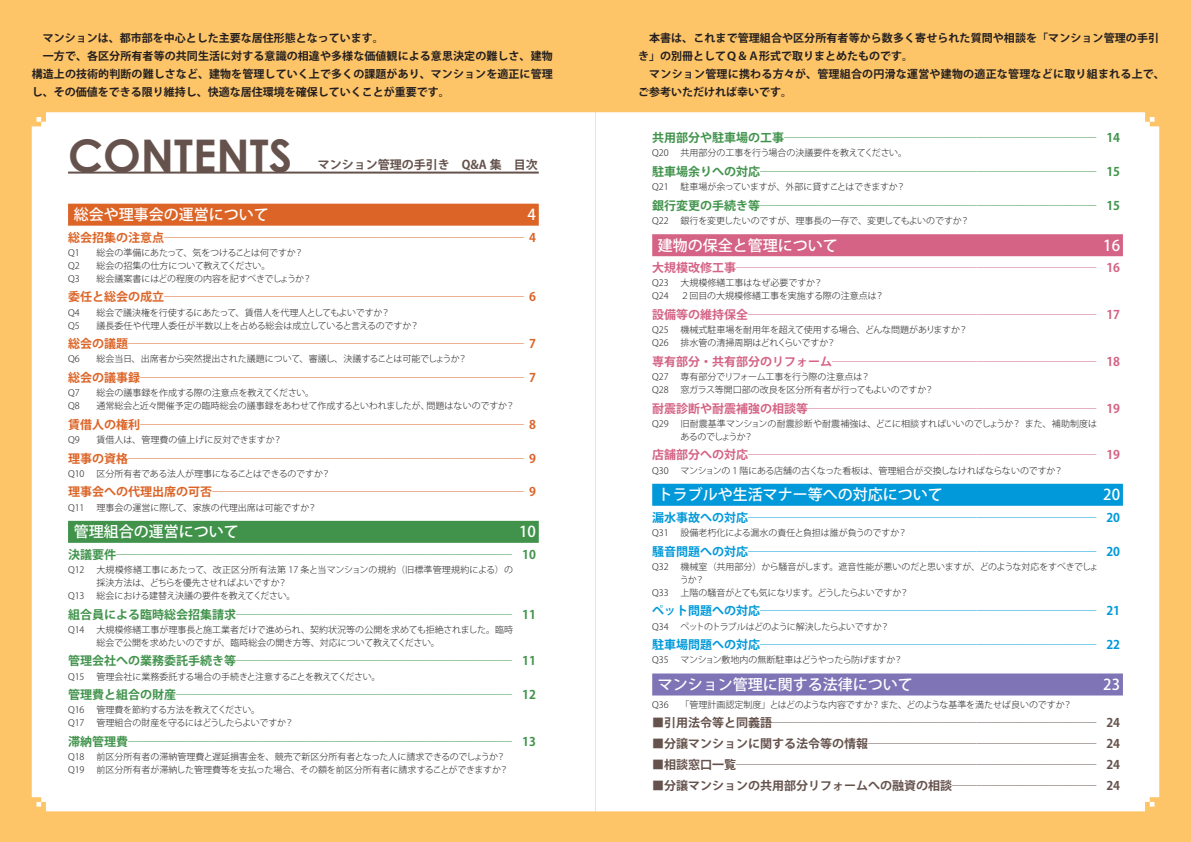
<style>
.page{position:relative;width:1191px;height:842px;background:#fff}
.page>*{position:absolute;margin:0;border:0;box-sizing:border-box;transform-origin:0 0}
.目次タイトル{font:700 45px "Century Gothic";color:#65524c}
.目次1-1{font:500 15px "Koz Go Pr 6 N";color:#fff}
.t1{font:700 12px "Koz Go Pr 6 N";color:#41934c}
.t2{font:700 12px "Koz Go Pr 6 N";color:#dc6427}
.t3{font:700 12px "Koz Go Pr 6 N";color:#d46385}
.t4{font:700 12px "Koz Go Pr 6 N";color:#65524c}
.t5{font:700 12px "Koz Go Pr 6 N";color:#0199d9}
._4解説{font:700 11px/18px "Koz Go Pr 6 N";letter-spacing:.01em;color:#231f20}
.t6{font:300 9px/13px "Koz Go Pr 6 N";color:#231f20}
.t7{font:300 9px/13px "Koz Go Pr 6 N";letter-spacing:-.02em;color:#231f20}
.t8{font:300 9px "Koz Go Pr 6 N";letter-spacing:-.05em;color:#231f20}
.t9{font:300 9px "Koz Go Pr 6 N";letter-spacing:-.025em;color:#231f20}
.t10{font:300 9px "Koz Go Pr 6 N";letter-spacing:-.04em;color:#231f20}
.t11{font:300 9px "Koz Go Pr 6 N";letter-spacing:-.07em;color:#231f20}
</style>
<div class="page">
<div style="left:0;top:0;width:595px;height:842px;background:#fec468"></div>
<div style="left:32px;top:112px;width:563px;height:699px;background:#fff"></div>
<div style="left:595px;top:0;width:596px;height:842px;background:#fec468"></div>
<div style="left:595px;top:112px;width:564px;height:699px;background:#fff"></div>
<hr style="left:68px;top:172px;width:471px;height:2px;background:#65524c">
<div style="left:68px;top:204px;width:471px;height:22px;background:#dc6427"></div>
<div style="left:68px;top:521px;width:471px;height:22px;background:#41934c"></div>
<div style="left:652px;top:234px;width:471px;height:22px;background:#d46385"></div>
<div style="left:652px;top:484px;width:471px;height:22px;background:#0199d9"></div>
<div style="left:652px;top:673px;width:471px;height:22px;background:#7f74b5"></div>
<p class="_4解説" style="left:32px;top:29px;width:353px">　マンションは、都市部を中心とした主要な居住形態となっています。</p>
<p class="_4解説" style="left:32px;top:47px;width:522px;text-align:justify">　一方で、各区分所有者等の共同生活に対する意識の相違や多様な価値観による意思決定の難しさ、建物構造上の技術的判断の難しさなど、建物を管理していく上で多くの課題があり、マンションを適正に管理し、その価値をできる限り維持し、快適な居住環境を確保していくことが重要です。</p>
<p class="目次タイトル" style="left:68px;top:127px;width:226px">CONTENTS</p>
<p class="t4" style="left:318px;top:157px;width:221px">マンション管理の手引き　Q&amp;A 集　目次</p>
<p class="目次1-1" style="left:74px;top:206px;width:197px">総会や理事会の運営について</p>
<p class="目次1-1" style="left:527px;top:206px;width:10px">4</p>
<p class="t2" style="left:68px;top:230px;width:469px">総会招集の注意点────────────────────────────── 4</p>
<p class="t6" style="left:68px;top:246px;width:13px">Q1</p>
<p class="t6" style="left:96px;top:246px;width:208px">総会の準備にあたって、気をつけることは何ですか？</p>
<p class="t6" style="left:68px;top:259px;width:13px">Q2</p>
<p class="t6" style="left:96px;top:259px;width:175px">総会の招集の仕方について教えてください。</p>
<p class="t6" style="left:68px;top:272px;width:13px">Q3</p>
<p class="t6" style="left:96px;top:272px;width:217px">総会議案書にはどの程度の内容を記すべきでしょうか？</p>
<p class="t2" style="left:68px;top:290px;width:469px">委任と総会の成立────────────────────────────── 6</p>
<p class="t6" style="left:68px;top:306px;width:13px">Q4</p>
<p class="t7" style="left:96px;top:306px;width:295px">総会で議決権を行使するにあたって、賃借人を代理人としてもよいですか？</p>
<p class="t6" style="left:68px;top:319px;width:13px">Q5</p>
<p class="t6" style="left:96px;top:319px;width:324px">議長委任や代理人委任が半数以上を占める総会は成立していると言えるのですか？</p>
<p class="t2" style="left:68px;top:337px;width:469px">総会の議題───────────────────────────────── 7</p>
<p class="t6" style="left:68px;top:353px;width:13px">Q6</p>
<p class="t6" style="left:96px;top:353px;width:372px">総会当日、出席者から突然提出された議題について、審議し、決議することは可能でしょうか？</p>
<p class="t2" style="left:68px;top:371px;width:469px">総会の議事録──────────────────────────────── 7</p>
<p class="t6" style="left:68px;top:387px;width:13px">Q7</p>
<p class="t7" style="left:96px;top:387px;width:219px">総会の議事録を作成する際の注意点を教えてください。</p>
<p class="t6" style="left:68px;top:400px;width:13px">Q8</p>
<p class="t6" style="left:96px;top:400px;width:420px">通常総会と近々開催予定の臨時総会の議事録をあわせて作成するといわれましたが、問題はないのですか？</p>
<p class="t2" style="left:68px;top:418px;width:469px">賃借人の権利──────────────────────────────── 8</p>
<p class="t6" style="left:68px;top:433px;width:13px">Q9</p>
<p class="t6" style="left:96px;top:433px;width:187px">賃借人は、管理費の値上げに反対できますか？</p>
<p class="t2" style="left:68px;top:451px;width:469px">理事の資格───────────────────────────────── 9</p>
<p class="t6" style="left:68px;top:467px;width:18px">Q10</p>
<p class="t7" style="left:96px;top:467px;width:236px">区分所有者である法人が理事になることはできるのですか？</p>
<p class="t2" style="left:68px;top:485px;width:469px">理事会への代理出席の可否────────────────────────── 9</p>
<p class="t6" style="left:68px;top:501px;width:18px">Q11</p>
<p class="t6" style="left:96px;top:501px;width:222px">理事会の運営に際して、家族の代理出席は可能ですか？</p>
<p class="目次1-1" style="left:74px;top:523px;width:167px">管理組合の運営について</p>
<p class="目次1-1" style="left:519px;top:523px;width:18px">10</p>
<p class="t1" style="left:68px;top:548px;width:469px">決議要件───────────────────────────────── 10</p>
<p class="t6" style="left:68px;top:563px;width:18px">Q12</p>
<p class="t6" style="left:96px;top:563px;width:418px">大規模修繕工事にあたって、改正区分所有法第 17 条と当マンションの規約（旧標準管理規約による）の採決方法は、どちらを優先させればよいですか？</p>
<p class="t6" style="left:68px;top:589px;width:18px">Q13</p>
<p class="t7" style="left:96px;top:589px;width:201px">総会における建替え決議の要件を教えてください。</p>
<p class="t1" style="left:68px;top:607px;width:469px">組合員による臨時総会招集請求─────────────────────── 11</p>
<p class="t6" style="left:68px;top:623px;width:18px">Q14</p>
<p class="t6" style="left:96px;top:623px;width:418px">大規模修繕工事が理事長と施工業者だけで進められ、契約状況等の公開を求めても拒絶されました。臨時総会で公開を求めたいのですが、臨時総会の開き方等、対応について教えてください。</p>
<p class="t1" style="left:68px;top:654px;width:469px">管理会社への業務委託手続き等─────────────────────── 11</p>
<p class="t6" style="left:68px;top:670px;width:18px">Q15</p>
<p class="t7" style="left:96px;top:670px;width:286px">管理会社に業務委託する場合の手続きと注意することを教えてください。</p>
<p class="t1" style="left:68px;top:688px;width:469px">管理費と組合の財産──────────────────────────── 12</p>
<p class="t6" style="left:68px;top:704px;width:18px">Q16</p>
<p class="t7" style="left:96px;top:704px;width:165px">管理費を節約する方法を教えてください。</p>
<p class="t6" style="left:68px;top:717px;width:18px">Q17</p>
<p class="t7" style="left:96px;top:717px;width:199px">管理組合の財産を守るにはどうしたらよいですか？</p>
<p class="t1" style="left:68px;top:735px;width:469px">滞納管理費──────────────────────────────── 13</p>
<p class="t6" style="left:68px;top:751px;width:18px">Q18</p>
<p class="t6" style="left:96px;top:751px;width:410px">前区分所有者の滞納管理費と遅延損害金を、競売で新区分所有者となった人に請求できるのでしょうか？</p>
<p class="t6" style="left:68px;top:764px;width:18px">Q19</p>
<p class="t6" style="left:96px;top:764px;width:413px">前区分所有者が滞納した管理費等を支払った場合、その額を前区分所有者に請求することができますか？</p>
<p class="_4解説" style="left:638px;top:29px;width:522px">　本書は、これまで管理組合や区分所有者等から数多く寄せられた質問や相談を「マンション管理の手引き」の別冊としてＱ＆Ａ形式で取りまとめたものです。</p>
<p class="_4解説" style="left:638px;top:65px;width:528px">　マンション管理に携わる方々が、管理組合の円滑な運営や建物の適正な管理などに取り組まれる上で、ご参考いただければ幸いです。</p>
<p class="t1" style="left:652px;top:131px;width:469px">共用部分や駐車場の工事────────────────────────── 14</p>
<p class="t6" style="left:652px;top:147px;width:18px">Q20</p>
<p class="t6" style="left:680px;top:147px;width:228px">共用部分の工事を行う場合の決議要件を教えてください。</p>
<p class="t1" style="left:652px;top:165px;width:469px">駐車場余りへの対応──────────────────────────── 15</p>
<p class="t6" style="left:652px;top:181px;width:18px">Q21</p>
<p class="t9" style="left:680px;top:182px;width:226px">駐車場が余っていますが、外部に貸すことはできますか？</p>
<p class="t1" style="left:652px;top:199px;width:469px">銀行変更の手続き等──────────────────────────── 15</p>
<p class="t6" style="left:652px;top:214px;width:18px">Q22</p>
<p class="t6" style="left:680px;top:214px;width:290px">銀行を変更したいのですが、理事長の一存で、変更してもよいのですか？</p>
<p class="目次1-1" style="left:658px;top:237px;width:181px">建物の保全と管理について</p>
<p class="目次1-1" style="left:1103px;top:237px;width:18px">16</p>
<p class="t3" style="left:652px;top:261px;width:469px">大規模改修工事────────────────────────────── 16</p>
<p class="t6" style="left:652px;top:277px;width:18px">Q23</p>
<p class="t6" style="left:680px;top:277px;width:144px">大規模修繕工事はなぜ必要ですか？</p>
<p class="t6" style="left:652px;top:290px;width:18px">Q24</p>
<p class="t6" style="left:680px;top:290px;width:205px">２回目の大規模修繕工事を実施する際の注意点は？</p>
<p class="t3" style="left:652px;top:308px;width:469px">設備等の維持保全───────────────────────────── 17</p>
<p class="t6" style="left:652px;top:324px;width:18px">Q25</p>
<p class="t6" style="left:680px;top:324px;width:289px">機械式駐車場を耐用年を超えて使用する場合、どんな問題がありますか？</p>
<p class="t6" style="left:652px;top:337px;width:18px">Q26</p>
<p class="t6" style="left:680px;top:337px;width:157px">排水管の清掃周期はどれくらいですか？</p>
<p class="t3" style="left:652px;top:355px;width:469px">専有部分・共有部分のリフォーム────────────────────── 18</p>
<p class="t6" style="left:652px;top:370px;width:18px">Q27</p>
<p class="t7" style="left:680px;top:370px;width:191px">専有部分でリフォーム工事を行う際の注意点は？</p>
<p class="t6" style="left:652px;top:383px;width:18px">Q28</p>
<p class="t6" style="left:680px;top:383px;width:255px">窓ガラス等開口部の改良を区分所有者が行ってもよいのですか？</p>
<p class="t3" style="left:652px;top:401px;width:469px">耐震診断や耐震補強の相談等──────────────────────── 19</p>
<p class="t6" style="left:652px;top:417px;width:18px">Q29</p>
<p class="t6" style="left:680px;top:417px;width:418px">旧耐震基準マンションの耐震診断や耐震補強は、どこに相談すればいいのでしょうか？ また、補助制度はあるのでしょうか？</p>
<p class="t3" style="left:652px;top:448px;width:469px">店舗部分への対応───────────────────────────── 19</p>
<p class="t6" style="left:652px;top:464px;width:18px">Q30</p>
<p class="t6" style="left:680px;top:464px;width:384px">マンションの１階にある店舗の古くなった看板は、管理組合が交換しなければならないのですか？</p>
<p class="目次1-1" style="left:658px;top:486px;width:286px">トラブルや生活マナー等への対応について</p>
<p class="目次1-1" style="left:1103px;top:486px;width:18px">20</p>
<p class="t5" style="left:652px;top:511px;width:469px">漏水事故への対応───────────────────────────── 20</p>
<p class="t6" style="left:652px;top:526px;width:18px">Q31</p>
<p class="t6" style="left:680px;top:526px;width:228px">設備老朽化による漏水の責任と負担は誰が負うのですか？</p>
<p class="t5" style="left:652px;top:544px;width:469px">騒音問題への対応───────────────────────────── 20</p>
<p class="t6" style="left:652px;top:560px;width:18px">Q32</p>
<p class="t7" style="left:680px;top:560px;width:420px">機械室（共用部分）から騒音がします。遮音性能が悪いのだと思いますが、どのような対応をすべきでしょうか？</p>
<p class="t6" style="left:652px;top:586px;width:18px">Q33</p>
<p class="t8" style="left:680px;top:587px;width:230px">上階の騒音がとても気になります。どうしたらよいですか？</p>
<p class="t5" style="left:652px;top:604px;width:469px">ペット問題への対応──────────────────────────── 21</p>
<p class="t6" style="left:652px;top:620px;width:18px">Q34</p>
<p class="t11" style="left:680px;top:621px;width:210px">ペットのトラブルはどのように解決したらよいですか？</p>
<p class="t5" style="left:652px;top:638px;width:469px">駐車場問題への対応──────────────────────────── 22</p>
<p class="t6" style="left:652px;top:654px;width:18px">Q35</p>
<p class="t10" style="left:680px;top:655px;width:224px">マンション敷地内の無断駐車はどうやったら防げますか？</p>
<p class="目次1-1" style="left:658px;top:676px;width:256px">マンション管理に関する法律について</p>
<p class="目次1-1" style="left:1103px;top:676px;width:18px">23</p>
<p class="t6" style="left:652px;top:698px;width:18px">Q36</p>
<p class="t6" style="left:680px;top:698px;width:393px">「管理計画認定制度」とはどのような内容ですか？ また、どのような基準を満たせば良いのですか？</p>
<p class="t4" style="left:652px;top:716px;width:469px">■引用法令等と同義語─────────────────────────── 24</p>
<p class="t4" style="left:652px;top:737px;width:469px">■分譲マンションに関する法令等の情報─────────────────── 24</p>
<p class="t4" style="left:652px;top:758px;width:469px">■相談窓口一覧────────────────────────────── 24</p>
<p class="t4" style="left:652px;top:778px;width:469px">■分譲マンションの共用部分リフォームへの融資の相談──────────── 24</p>
</div>
